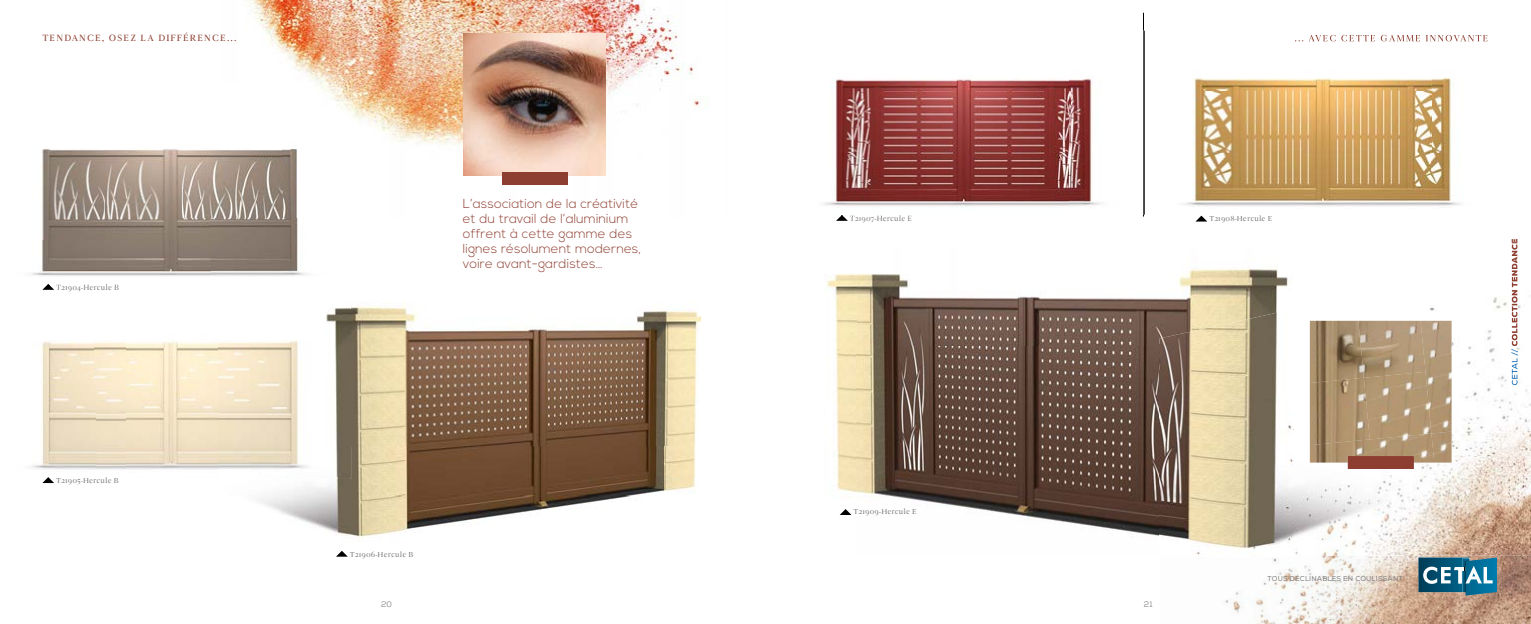
<style>
.page{position:relative;width:1531px;height:624px;background:#fff}
.page>*{position:absolute;margin:0;border:0;box-sizing:border-box;transform-origin:0 0}
.t1{font:300 13px/15px "Nexa";letter-spacing:.01em;color:#8d3e30}
.t2{font:10px "Novar";letter-spacing:.1em;color:#8d3e30}
.t3{font:8px "Novar";letter-spacing:.01em;color:#7c7b7b}
.t4{font:8px "Nexa";color:#7c7b7b}
.t5{font:7px "Nexa";color:#7c7b7b}
</style>
<div class="page">
<img style="left:1225px;top:558px;width:95px;height:66px">
<img style="left:1320px;top:555px;width:140px;height:69px">
<img style="left:1460px;top:555px;width:71px;height:69px">
<img style="left:1258px;top:607px;width:77px;height:17px">
<img style="left:1394px;top:607px;width:82px;height:17px">
<img style="left:246px;top:0;width:455px;height:185px">
<img style="left:464px;top:33px;width:141px;height:142px">
<div style="left:502px;top:172px;width:66px;height:12px;background:#8d3e30"></div>
<svg style="left:1418px;top:557px;width:79px;height:38px;background:#3d7e97"></svg>
<img style="left:351px;top:306px;width:349px;height:140px">
<img style="left:349px;top:446px;width:347px;height:96px">
<img style="left:279px;top:478px;width:70px;height:57px">
<img style="left:1293px;top:456px;width:238px;height:99px">
<img style="left:1293px;top:320px;width:33px;height:136px">
<img style="left:1429px;top:257px;width:102px;height:199px">
<img style="left:1310px;top:321px;width:48px;height:56px">
<img style="left:1358px;top:321px;width:62px;height:56px">
<img style="left:1420px;top:321px;width:31px;height:110px">
<img style="left:1310px;top:377px;width:54px;height:56px">
<img style="left:1364px;top:372px;width:67px;height:61px">
<img style="left:1310px;top:433px;width:121px;height:29px">
<img style="left:1431px;top:431px;width:20px;height:31px">
<img style="left:1348px;top:456px;width:65px;height:13px">
<img style="left:1511px;top:349px;width:7px;height:36px">
<img style="left:1511px;top:242px;width:6px;height:18px">
<img style="left:1511px;top:260px;width:6px;height:86px">
<img style="left:31px;top:341px;width:95px;height:129px">
<img style="left:126px;top:308px;width:225px;height:170px">
<svg style="left:42px;top:477px;width:12px;height:6px"></svg>
<img style="left:42px;top:148px;width:140px;height:22px">
<img style="left:210px;top:218px;width:97px;height:57px">
<img style="left:246px;top:82px;width:105px;height:103px">
<img style="left:31px;top:170px;width:179px;height:105px">
<img style="left:182px;top:100px;width:168px;height:118px">
<svg style="left:42px;top:284px;width:12px;height:6px"></svg>
<img style="left:56px;top:284px;width:63px;height:2px">
<img style="left:856px;top:268px;width:434px;height:78px">
<img style="left:826px;top:274px;width:30px;height:241px">
<img style="left:856px;top:346px;width:303px;height:190px">
<img style="left:1159px;top:309px;width:134px;height:246px">
<svg style="left:336px;top:550px;width:11px;height:6px"></svg>
<img style="left:824px;top:34px;width:664px;height:174px">
<img style="left:1295px;top:35px;width:192px;height:7px">
<svg style="left:1196px;top:216px;width:11px;height:5px"></svg>
<img style="left:1142px;top:13px;width:3px;height:203px">
<svg style="left:836px;top:215px;width:12px;height:6px"></svg>
<img style="left:850px;top:215px;width:61px;height:1px">
<svg style="left:840px;top:509px;width:11px;height:6px"></svg>
<p class="t2" style="left:43px;top:32px;width:195px">TENDANCE, OSEZ LA DIFFÉRENCE...</p>
<p class="t3" style="left:56px;top:283px;width:64px">T21904-Hercule B</p>
<p class="t3" style="left:56px;top:476px;width:64px">T21905-Hercule B</p>
<p class="t1" style="left:463px;top:197px;width:180px">L’association de la créativité et du travail de l’aluminium offrent à cette gamme des lignes résolument modernes, voire avant-gardistes…</p>
<p class="t3" style="left:350px;top:549px;width:65px">T21906-Hercule B</p>
<p class="t4" style="left:381px;top:599px;width:13px">20</p>
<p class="t3" style="left:850px;top:214px;width:64px">T21907-Hercule E</p>
<p class="t3" style="left:1209px;top:214px;width:65px">T21908-Hercule E</p>
<p class="t3" style="left:853px;top:507px;width:65px">T21909-Hercule E</p>
<p class="t4" style="left:1144px;top:599px;width:10px">21</p>
<p class="t5" style="left:1267px;top:575px;width:137px">TOUS DÉCLINABLES EN COULISSANT</p>
</div>
